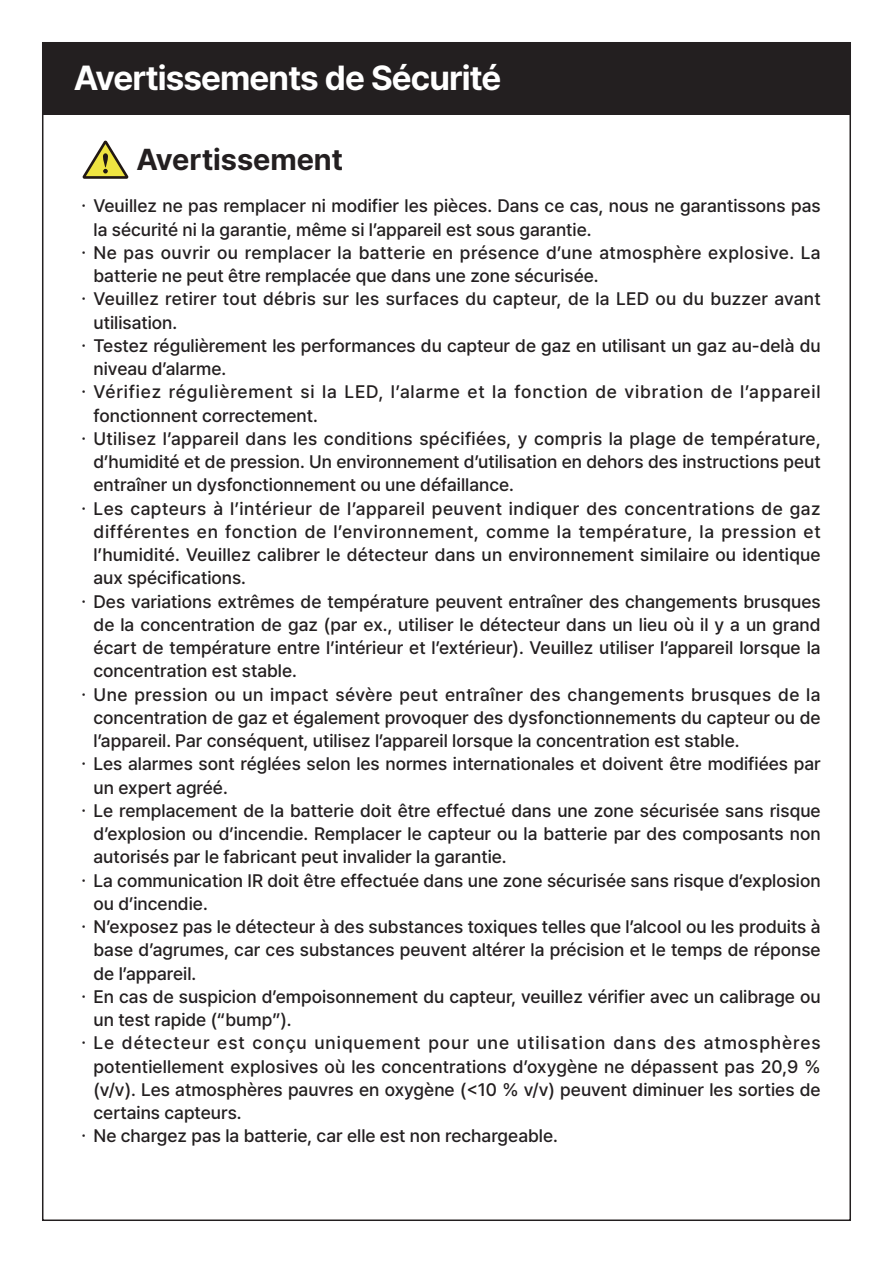
<style>
.page{position:relative;width:893px;height:1263px;background:#fff}
.page>*{position:absolute;margin:0;border:0;box-sizing:border-box;transform-origin:0 0}
.박스제목{font:700 34.5px "Pretendard";letter-spacing:-.025em;color:#fff}
.큰제목{font:700 30px "Pretendard";color:#231f20}
.t1{font:500 18px/23.2px "Pretendard";color:#231f20;text-align:justify}
.t2{font:500 18px/23.2px "Pretendard";letter-spacing:.025em;color:#231f20}
.t3{font:500 18px/23.2px "Pretendard";letter-spacing:.045em;color:#231f20}
.t4{font:500 6.75px "Pretendard";color:#231f20}
</style>
<div class="page">
<div style="left:42px;top:42px;width:808px;height:72px;background:#231f20"></div>
<svg style="left:82px;top:140px;width:47px;height:39px"></svg>
<p class="박스제목" style="left:74px;top:53px;width:429px">Avertissements de Sécurité</p>
<p class="큰제목" style="left:136px;top:138px;width:208px">Avertissement</p>
<p class="t4" style="left:81px;top:201px;width:7px">㧚</p>
<p class="t1" style="left:93px;top:194px;width:729px">Veuillez ne pas remplacer ni modifier les pièces. Dans ce cas, nous ne garantissons pas la sécurité ni la garantie, même si l’appareil est sous garantie.</p>
<p class="t4" style="left:81px;top:248px;width:7px">㧚</p>
<p class="t2" style="left:93px;top:240px;width:729px">Ne pas ouvrir ou remplacer la batterie en présence d’une atmosphère explosive. La batterie ne peut être remplacée que dans une zone sécurisée.</p>
<p class="t4" style="left:81px;top:294px;width:7px">㧚</p>
<p class="t1" style="left:93px;top:287px;width:729px">Veuillez retirer tout débris sur les surfaces du capteur, de la LED ou du buzzer avant utilisation.</p>
<p class="t4" style="left:81px;top:341px;width:7px">㧚</p>
<p class="t1" style="left:93px;top:333px;width:729px">Testez régulièrement les performances du capteur de gaz en utilisant un gaz au-delà du niveau d’alarme.</p>
<p class="t4" style="left:81px;top:387px;width:7px">㧚</p>
<p class="t3" style="left:93px;top:380px;width:729px">Vérifiez régulièrement si la LED, l’alarme et la fonction de vibration de l’appareil fonctionnent correctement.</p>
<p class="t4" style="left:81px;top:434px;width:7px">㧚</p>
<p class="t1" style="left:93px;top:426px;width:729px">Utilisez l’appareil dans les conditions spécifiées, y compris la plage de température, d’humidité et de pression. Un environnement d’utilisation en dehors des instructions peut entraîner un dysfonctionnement ou une défaillance.</p>
<p class="t4" style="left:81px;top:503px;width:7px">㧚</p>
<p class="t1" style="left:93px;top:496px;width:729px">Les capteurs à l’intérieur de l’appareil peuvent indiquer des concentrations de gaz différentes en fonction de l’environnement, comme la température, la pression et l’humidité. Veuillez calibrer le détecteur dans un environnement similaire ou identique aux spécifications.</p>
<p class="t4" style="left:81px;top:596px;width:7px">㧚</p>
<p class="t1" style="left:93px;top:589px;width:729px">Des variations extrêmes de température peuvent entraîner des changements brusques de la concentration de gaz (par ex., utiliser le détecteur dans un lieu où il y a un grand écart de température entre l’intérieur et l’extérieur). Veuillez utiliser l’appareil lorsque la concentration est stable.</p>
<p class="t4" style="left:81px;top:689px;width:7px">㧚</p>
<p class="t1" style="left:93px;top:682px;width:729px">Une pression ou un impact sévère peut entraîner des changements brusques de la concentration de gaz et également provoquer des dysfonctionnements du capteur ou de l’appareil. Par conséquent, utilisez l’appareil lorsque la concentration est stable.</p>
<p class="t4" style="left:81px;top:759px;width:7px">㧚</p>
<p class="t1" style="left:93px;top:752px;width:729px">Les alarmes sont réglées selon les normes internationales et doivent être modifiées par un expert agréé.</p>
<p class="t4" style="left:81px;top:806px;width:7px">㧚</p>
<p class="t1" style="left:93px;top:798px;width:729px">Le remplacement de la batterie doit être effectué dans une zone sécurisée sans risque d’explosion ou d’incendie. Remplacer le capteur ou la batterie par des composants non autorisés par le fabricant peut invalider la garantie.</p>
<p class="t4" style="left:81px;top:875px;width:7px">㧚</p>
<p class="t1" style="left:93px;top:868px;width:729px">La communication IR doit être effectuée dans une zone sécurisée sans risque d’explosion ou d’incendie.</p>
<p class="t4" style="left:81px;top:922px;width:7px">㧚</p>
<p class="t1" style="left:93px;top:915px;width:729px">N’exposez pas le détecteur à des substances toxiques telles que l’alcool ou les produits à base d’agrumes, car ces substances peuvent altérer la précision et le temps de réponse de l’appareil.</p>
<p class="t4" style="left:81px;top:992px;width:7px">㧚</p>
<p class="t1" style="left:93px;top:984px;width:729px">En cas de suspicion d’empoisonnement du capteur, veuillez vérifier avec un calibrage ou un test rapide (“bump”).</p>
<p class="t4" style="left:81px;top:1038px;width:7px">㧚</p>
<p class="t1" style="left:93px;top:1031px;width:729px">Le détecteur est conçu uniquement pour une utilisation dans des atmosphères potentiellement explosives où les concentrations d’oxygène ne dépassent pas 20,9 % (v/v). Les atmosphères pauvres en oxygène (&lt;10 % v/v) peuvent diminuer les sorties de certains capteurs.</p>
<p class="t4" style="left:81px;top:1131px;width:7px">㧚</p>
<p class="t1" style="left:93px;top:1124px;width:466px">Ne chargez pas la batterie, car elle est non rechargeable.</p>
</div>
